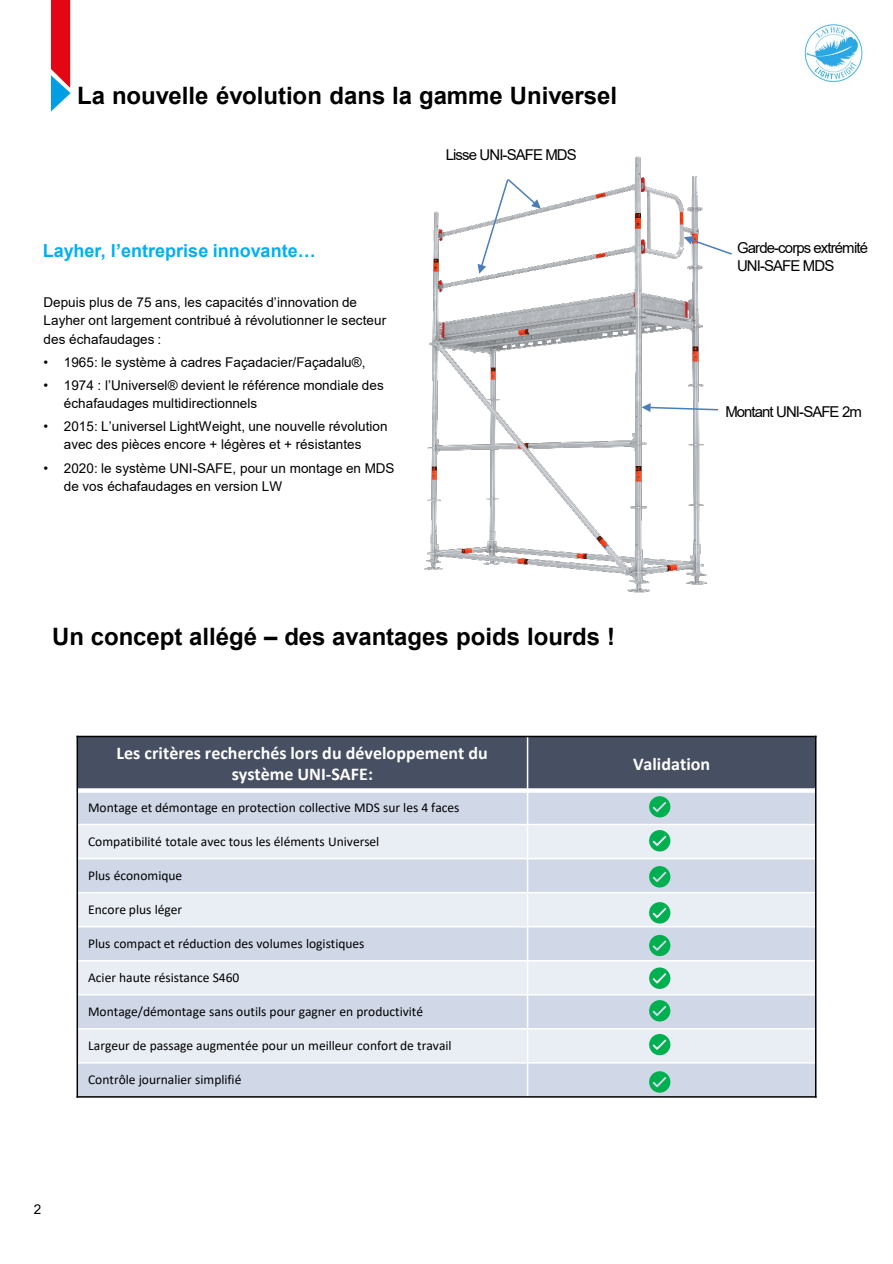
<style>
.page{position:relative;width:893px;height:1264px;background:#fff}
.page>*{position:absolute;margin:0;border:0;box-sizing:border-box;transform-origin:0 0}
.t1{font:700 24px "Arial";color:#000}
.t2{font:700 18px/21.6px "Calibri";color:#fff;text-align:center}
.t3{font:700 18px "Arial";color:#00b0f0}
.t4{font:15px/18px "Arial";letter-spacing:-.06em;color:#000}
.t5{font:13.5px/18.5px "Arial";letter-spacing:.005em;color:#000}
.t6{font:13.5px "Calibri";color:#000}
</style>
<div class="page">
<svg style="left:51px;top:0;width:20px;height:111px;background:#c3465a"></svg>
<img style="left:424px;top:156px;width:283px;height:437px">
<div style="left:77px;top:736px;width:450px;height:54px;background:#474f63"></div>
<div style="left:527px;top:736px;width:288px;height:54px;background:#474f63"></div>
<div style="left:77px;top:790px;width:450px;height:34px;background:#d0d8e8"></div>
<div style="left:527px;top:790px;width:288px;height:34px;background:#d0d8e8"></div>
<div style="left:77px;top:824px;width:450px;height:34px;background:#e9edf4"></div>
<div style="left:527px;top:824px;width:288px;height:34px;background:#e9edf4"></div>
<div style="left:77px;top:858px;width:450px;height:34px;background:#d0d8e8"></div>
<div style="left:527px;top:858px;width:288px;height:34px;background:#d0d8e8"></div>
<div style="left:77px;top:892px;width:450px;height:34px;background:#e9edf4"></div>
<div style="left:527px;top:892px;width:288px;height:34px;background:#e9edf4"></div>
<div style="left:77px;top:926px;width:450px;height:34px;background:#d0d8e8"></div>
<div style="left:527px;top:926px;width:288px;height:34px;background:#d0d8e8"></div>
<div style="left:77px;top:960px;width:450px;height:34px;background:#e9edf4"></div>
<div style="left:527px;top:960px;width:288px;height:34px;background:#e9edf4"></div>
<div style="left:77px;top:994px;width:450px;height:34px;background:#d0d8e8"></div>
<div style="left:527px;top:994px;width:288px;height:34px;background:#d0d8e8"></div>
<div style="left:77px;top:1028px;width:450px;height:34px;background:#e9edf4"></div>
<div style="left:527px;top:1028px;width:288px;height:34px;background:#e9edf4"></div>
<div style="left:77px;top:1062px;width:450px;height:34px;background:#d0d8e8"></div>
<div style="left:527px;top:1062px;width:288px;height:34px;background:#d0d8e8"></div>
<hr style="left:526px;top:735px;width:2px;height:362px;background:#fff">
<svg style="left:78px;top:788px;width:736px;height:4px;background:#f2f2f4"></svg>
<hr style="left:76px;top:823px;width:740px;height:2px;background:#fff">
<hr style="left:76px;top:857px;width:740px;height:2px;background:#fff">
<hr style="left:76px;top:891px;width:740px;height:2px;background:#fff">
<hr style="left:76px;top:925px;width:740px;height:2px;background:#fff">
<hr style="left:76px;top:959px;width:740px;height:2px;background:#fff">
<hr style="left:76px;top:993px;width:740px;height:2px;background:#fff">
<hr style="left:76px;top:1027px;width:740px;height:2px;background:#fff">
<hr style="left:76px;top:1061px;width:740px;height:2px;background:#fff">
<hr style="left:76px;top:735px;width:2px;height:362px;background:#000">
<hr style="left:814px;top:735px;width:2px;height:362px;background:#000">
<hr style="left:76px;top:735px;width:740px;height:2px;background:#000">
<hr style="left:76px;top:1095px;width:740px;height:2px;background:#000">
<svg style="left:477px;top:177px;width:63px;height:97px"></svg>
<svg style="left:683px;top:236px;width:49px;height:20px"></svg>
<svg style="left:641px;top:403px;width:78px;height:9px"></svg>
<img style="left:804px;top:24px;width:59px;height:59px">
<svg style="left:649px;top:796px;width:21px;height:21px"></svg>
<svg style="left:649px;top:830px;width:21px;height:21px"></svg>
<svg style="left:649px;top:866px;width:21px;height:21px"></svg>
<svg style="left:649px;top:902px;width:21px;height:21px"></svg>
<svg style="left:649px;top:934px;width:21px;height:21px"></svg>
<svg style="left:649px;top:967px;width:21px;height:21px"></svg>
<svg style="left:649px;top:1034px;width:21px;height:20px"></svg>
<svg style="left:649px;top:1071px;width:21px;height:21px"></svg>
<svg style="left:649px;top:1000px;width:21px;height:21px"></svg>
<h2 class="t1" style="left:77px;top:79px;width:541px">La nouvelle évolution dans la gamme Universel</h2>
<p class="t3" style="left:43px;top:238px;width:274px">Layher, l’entreprise innovante…</p>
<p class="t5" style="left:43px;top:292px;width:344px">Depuis plus de 75 ans, les capacités d’innovation de<br>Layher ont largement contribué à révolutionner le secteur des échafaudages :</p>
<p class="t5" style="left:43px;top:352px;width:323px">• 1965: le système à cadres Façadacier/Façadalu®,</p>
<p class="t5" style="left:64px;top:375px;width:321px;text-indent:-20px">• 1974 : l’Universel® devient le référence mondiale des échafaudages multidirectionnels</p>
<p class="t5" style="left:43px;top:417px;width:345px;text-align:center">• 2015: L’universel LightWeight, une nouvelle révolution avec des pièces encore + légères et + résistantes</p>
<p class="t5" style="left:64px;top:458px;width:332px;text-indent:-20px">• 2020: le système UNI-SAFE, pour un montage en MDS de vos échafaudages en version LW</p>
<p class="t4" style="left:446px;top:146px;width:132px">Lisse UNI-SAFE MDS</p>
<p class="t4" style="left:737px;top:239px;width:132px">Garde-corps extrémité<br>UNI-SAFE MDS</p>
<p class="t4" style="left:725px;top:402px;width:138px">Montant UNI-SAFE 2m</p>
<h1 class="t1" style="left:52px;top:620px;width:564px">Un concept allégé – des avantages poids lourds !</h1>
<p class="t2" style="left:117px;top:741px;width:373px">Les critères recherchés lors du développement du système UNI-SAFE:</p>
<p class="t2" style="left:633px;top:752px;width:79px">Validation</p>
<p class="t6" style="left:88px;top:798px;width:373px">Montage et démontage en protection collective MDS sur les 4 faces</p>
<p class="t6" style="left:88px;top:832px;width:293px">Compatibilité totale avec tous les éléments Universel</p>
<p class="t6" style="left:88px;top:866px;width:96px">Plus économique</p>
<p class="t6" style="left:88px;top:900px;width:95px">Encore plus léger</p>
<p class="t6" style="left:88px;top:934px;width:278px">Plus compact et réduction des volumes logistiques</p>
<p class="t6" style="left:88px;top:968px;width:153px">Acier haute résistance S460</p>
<p class="t6" style="left:88px;top:1002px;width:336px">Montage/démontage sans outils pour gagner en productivité</p>
<p class="t6" style="left:88px;top:1036px;width:365px">Largeur de passage augmentée pour un meilleur confort de travail</p>
<p class="t6" style="left:88px;top:1070px;width:155px">Contrôle journalier simplifié</p>
<p class="t5" style="left:34px;top:1199px;width:9px">2</p>
</div>
